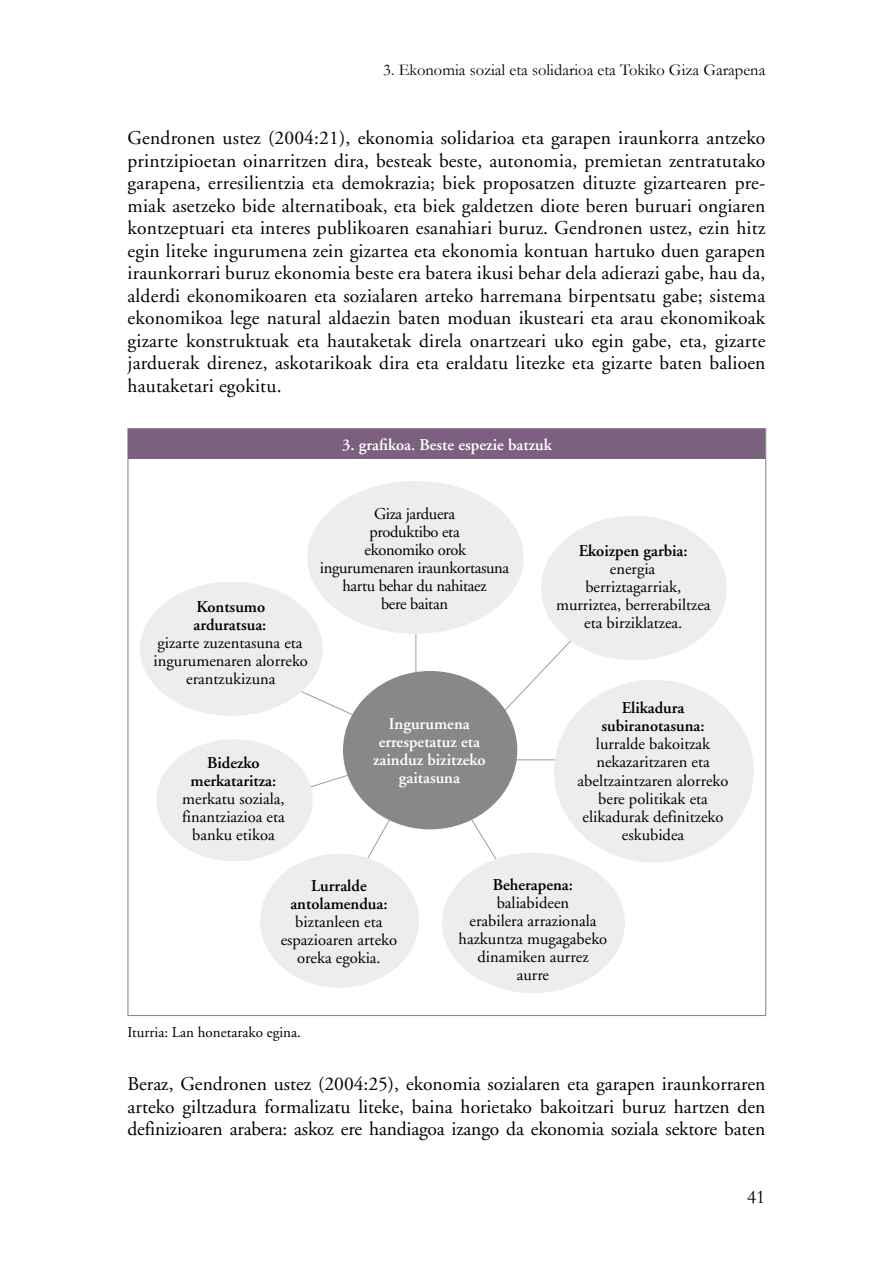
<style>
.page{position:relative;width:893px;height:1263px;background:#fff}
.page>*{position:absolute;margin:0;border:0;box-sizing:border-box;transform-origin:0 0}
.t1{font:19.5px/22.5px "Adobe Garamond";letter-spacing:.005em;color:#000;text-align:justify}
.t2{font:19.5px "Garamond";color:#000}
.t3{font:16.5px/18px "Adobe Garamond";color:#000;text-align:center}
.t4{font:600 16.5px/18px "Adobe Garamond";color:#000;text-align:center}
.t5{font:16.5px/18px "Adobe Garamond";letter-spacing:-.02em;color:#000;text-align:center}
.t6{font:600 16.5px/18px "Adobe Garamond";color:#fff;text-align:center}
.t7{font:16.5px "Garamond";color:#000}
.t8{font:15px "Adobe Garamond";color:#000}
</style>
<div class="page">
<div style="left:128px;top:429px;width:638px;height:29px;background:#7c6080"></div>
<hr style="left:128px;top:428px;width:638px;height:1px;background:#7c6080">
<svg style="left:765px;top:429px;width:1px;height:29px"></svg>
<hr style="left:128px;top:458px;width:638px;height:1px;background:#7c6080">
<hr style="left:128px;top:459px;width:1px;height:556px;background:#8f7793">
<hr style="left:765px;top:459px;width:1px;height:556px;background:#8f7793">
<hr style="left:128px;top:1015px;width:638px;height:1px;background:#8f7793">
<svg style="left:301px;top:691px;width:65px;height:31px"></svg>
<hr style="left:415px;top:633px;width:1px;height:76px;background:#9c9e9f">
<svg style="left:491px;top:638px;width:88px;height:88px"></svg>
<hr style="left:502px;top:759px;width:95px;height:1px;background:#9c9e9f">
<svg style="left:447px;top:796px;width:54px;height:64px"></svg>
<svg style="left:280px;top:769px;width:131px;height:96px"></svg>
<div style="left:140px;top:582px;width:183px;height:134px;background:#eceded;border-radius:50%"></div>
<div style="left:156px;top:739px;width:157px;height:122px;background:#eceded;border-radius:50%"></div>
<div style="left:260px;top:854px;width:159px;height:134px;background:#eceded;border-radius:50%"></div>
<div style="left:442px;top:853px;width:183px;height:140px;background:#eceded;border-radius:50%"></div>
<div style="left:554px;top:680px;width:200px;height:183px;background:#eceded;border-radius:50%"></div>
<div style="left:541px;top:516px;width:186px;height:144px;background:#eceded;border-radius:50%"></div>
<div style="left:307px;top:481px;width:217px;height:153px;background:#eceded;border-radius:50%"></div>
<div style="left:343px;top:671px;width:174px;height:158px;background:#87888a;border-radius:50%"></div>
<p class="t7" style="left:383px;top:60px;width:384px">3. Ekonomia sozial eta solidarioa eta Tokiko Giza Garapena</p>
<p class="t1" style="left:128px;top:127px;width:639px">Gendronen ustez (2004:21), ekonomia solidarioa eta garapen iraunkorra antzeko printzipioetan oinarritzen dira, besteak beste, autonomia, premietan zentratutako garapena, erresilientzia eta demokrazia; biek proposatzen dituzte gizartearen pre&shy;miak asetzeko bide alternatiboak, eta biek galdetzen diote beren buruari ongiaren kontzeptuari eta interes publikoaren esanahiari buruz. Gendronen ustez, ezin hitz egin liteke ingurumena zein gizartea eta ekonomia kontuan hartuko duen garapen iraunkorrari buruz ekonomia beste era batera ikusi behar dela adierazi gabe, hau da, alderdi ekonomikoaren eta sozialaren arteko harremana birpentsatu gabe; sistema ekonomikoa lege natural aldaezin baten moduan ikusteari eta arau ekonomikoak gizarte konstruktuak eta hautaketak direla onartzeari uko egin gabe, eta, gizarte jarduerak direnez, askotarikoak dira eta eraldatu litezke eta gizarte baten balioen hautaketari egokitu.</p>
<p class="t6" style="left:342px;top:436px;width:211px">3. grafikoa. Beste espezie batzuk</p>
<p class="t4" style="left:194px;top:598px;width:74px;text-align:left">Kontsumo arduratsua:</p>
<p class="t3" style="left:154px;top:634px;width:156px">gizarte zuzentasuna eta ingurumenaren alorreko erantzukizuna</p>
<p class="t5" style="left:320px;top:505px;width:191px">Giza jarduera<br>produktibo eta<br>ekonomiko orok ingurumenaren iraunkortasuna hartu behar du nahitaez<br>bere baitan</p>
<p class="t4" style="left:191px;top:754px;width:87px">Bidezko merkataritza:</p>
<p class="t3" style="left:182px;top:790px;width:104px">merkatu soziala, finantziazioa eta banku etikoa</p>
<p class="t6" style="left:373px;top:715px;width:114px">Ingurumena errespetatuz eta zainduz bizitzeko gaitasuna</p>
<p class="t4" style="left:579px;top:542px;width:110px">Ekoizpen garbia:</p>
<p class="t3" style="left:556px;top:560px;width:156px">energia<br>berriztagarriak, murriztea, berrerabiltzea eta birziklatzea.</p>
<p class="t4" style="left:601px;top:699px;width:105px">Elikadura subiranotasuna:</p>
<p class="t3" style="left:578px;top:736px;width:153px">lurralde bakoitzak nekazaritzaren eta abeltzaintzaren alorreko bere politikak eta elikadurak definitzeko eskubidea</p>
<p class="t4" style="left:290px;top:877px;width:99px">Lurralde antolamendua:</p>
<p class="t3" style="left:281px;top:913px;width:118px">biztanleen eta espazioaren arteko oreka egokia.</p>
<p class="t4" style="left:493px;top:876px;width:82px">Beherapena:</p>
<p class="t3" style="left:459px;top:894px;width:150px">baliabideen<br>erabilera arrazionala hazkuntza mugagabeko dinamiken aurrez<br>aurre</p>
<p class="t8" style="left:128px;top:1024px;width:175px">Iturria: Lan honetarako egina.</p>
<p class="t1" style="left:128px;top:1073px;width:639px">Beraz, Gendronen ustez (2004:25), ekonomia sozialaren eta garapen iraunkorraren arteko giltzadura formalizatu liteke, baina horietako bakoitzari buruz hartzen den definizioaren arabera: askoz ere handiagoa izango da ekonomia soziala sektore baten</p>
<p class="t2" style="left:747px;top:1185px;width:20px">41</p>
</div>
